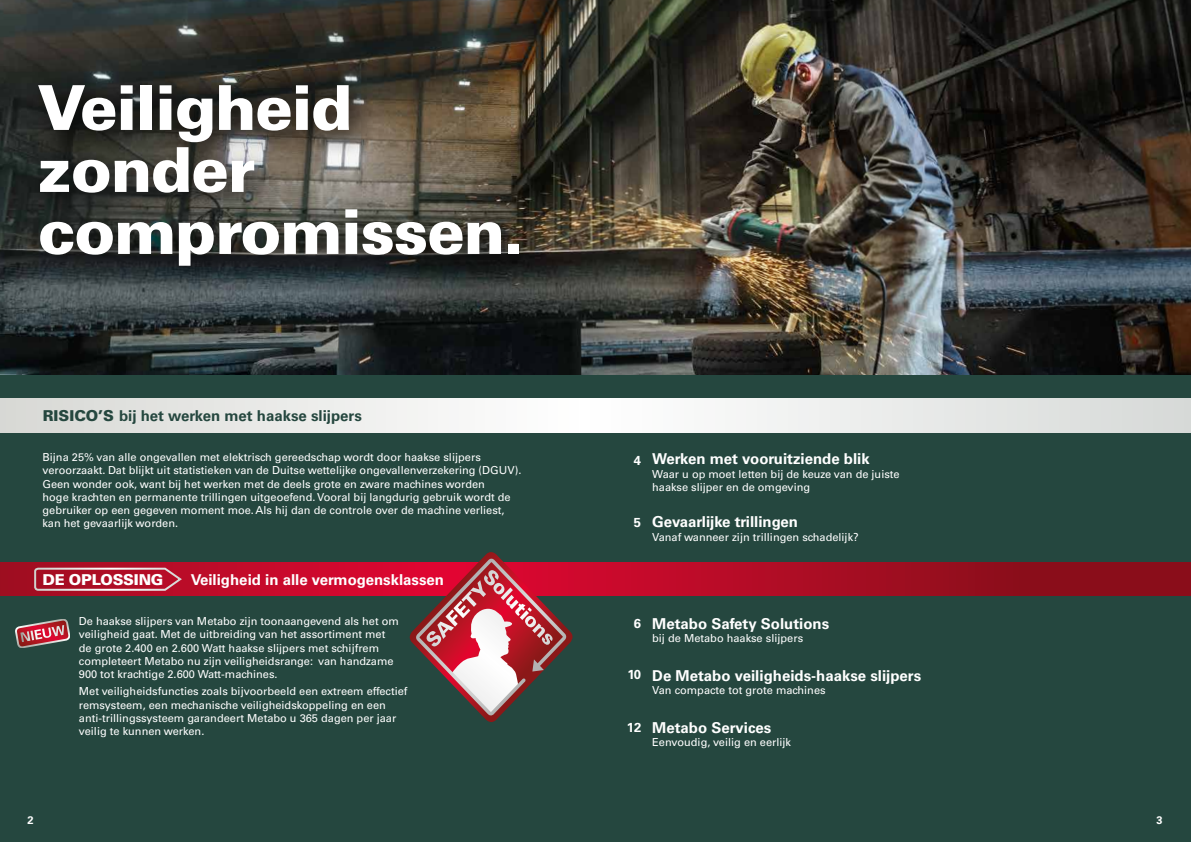
<style>
.page{position:relative;width:1191px;height:842px;background:#25473f}
.page>*{position:absolute;margin:0;border:0;box-sizing:border-box;transform-origin:0 0}
.t1{font:900 62px/62px "Univers LT Pro 75";letter-spacing:-.02em;color:#fff}
.t2{font:700 15px "Univers LT Pro 65";color:#fff}
.t3{font:700 15px "Univers LT Pro 65";color:#25473f}
.t4{font:900 15px "Univers LT Pro 75";letter-spacing:-.015em;color:#fff}
.t5{font:700 13px "Univers LT Pro 65";color:#fff}
.t6{font:11px/13.2px "Univers Metabo";color:#fff}
.t7{font:700 11px "Univers Metabo";color:#fff}
.s1{font-family:"Univers LT Pro 75";font-weight:900}
</style>
<div class="page">
<img style="left:0;top:0;width:1191px;height:374px">
<svg style="left:0;top:399px;width:1191px;height:33px;background:#eaebea"></svg>
<svg style="left:0;top:562px;width:1191px;height:34px;background:#ad0b24"></svg>
<svg style="left:410px;top:552px;width:165px;height:170px"></svg>
<svg style="left:33px;top:567px;width:150px;height:25px;background:#b73145"></svg>
<div style="left:25px;top:70px;width:523px;height:224px;background:#000;opacity:.75"></div>
<svg style="left:16px;top:619px;width:54px;height:29px"></svg>
<h1 class="t1" style="left:38px;top:76px;width:488px">Veiligheid zonder compromissen.</h1>
<h2 class="t3" style="left:43px;top:407px;width:321px"><span class="s1">RISICO’S</span> bij het werken met haakse slijpers</h2>
<p class="t6" style="left:43px;top:451px;width:480px">Bijna 25% van alle ongevallen met elektrisch gereedschap wordt door haakse slijpers veroorzaakt. Dat blijkt uit statistieken van de Duitse wettelijke ongevallenverzekering (DGUV).<br>Geen wonder ook, want bij het werken met de deels grote en zware machines worden<br>hoge krachten en permanente trillingen uitgeoefend. Vooral bij langdurig gebruik wordt de gebruiker op een gegeven moment moe. Als hij dan de controle over de machine verliest, kan het gevaarlijk worden.</p>
<h2 class="t2" style="left:652px;top:450px;width:219px">Werken met vooruitziende blik</h2>
<p class="t5" style="left:634px;top:452px;width:9px">4</p>
<p class="t6" style="left:652px;top:467px;width:249px">Waar u op moet letten bij de keuze van de juiste haakse slijper en de omgeving</p>
<h2 class="t2" style="left:652px;top:513px;width:147px">Gevaarlijke trillingen</h2>
<p class="t6" style="left:652px;top:530px;width:208px">Vanaf wanneer zijn trillingen schadelijk?</p>
<p class="t5" style="left:634px;top:515px;width:9px">5</p>
<h2 class="t4" style="left:43px;top:570px;width:122px">DE OPLOSSING</h2>
<h2 class="t2" style="left:191px;top:570px;width:255px">Veiligheid in alle vermogensklassen</h2>
<p class="t6" style="left:79px;top:615px;width:321px">De haakse slijpers van Metabo zijn toonaangevend als het om veiligheid gaat. Met de uitbreiding van het assortiment met de grote 2.400 en 2.600 Watt haakse slijpers met schijfrem completeert Metabo nu zijn veiligheidsrange: van handzame 900 tot krachtige 2.600 Watt-machines.</p>
<p class="t6" style="left:79px;top:685px;width:330px">Met veiligheidsfuncties zoals bijvoorbeeld een extreem effectief remsysteem, een mechanische veiligheidskoppeling en een anti-trillingssysteem garandeert Metabo u 365 dagen per jaar veilig te kunnen werken.</p>
<p class="t5" style="left:634px;top:615px;width:9px">6</p>
<h2 class="t2" style="left:652px;top:615px;width:178px">Metabo Safety Solutions</h2>
<p class="t6" style="left:652px;top:632px;width:153px">bij de Metabo haakse slijpers</p>
<p class="t5" style="left:627px;top:667px;width:15px">10</p>
<h2 class="t2" style="left:652px;top:667px;width:270px">De Metabo veiligheids-haakse slijpers</h2>
<p class="t6" style="left:652px;top:684px;width:175px">Van compacte tot grote machines</p>
<p class="t5" style="left:627px;top:719px;width:16px">12</p>
<h2 class="t2" style="left:652px;top:719px;width:121px">Metabo Services</h2>
<p class="t6" style="left:652px;top:736px;width:140px">Eenvoudig, veilig en eerlijk</p>
<p class="t7" style="left:27px;top:814px;width:8px">2</p>
<p class="t7" style="left:1156px;top:814px;width:8px">3</p>
</div>
